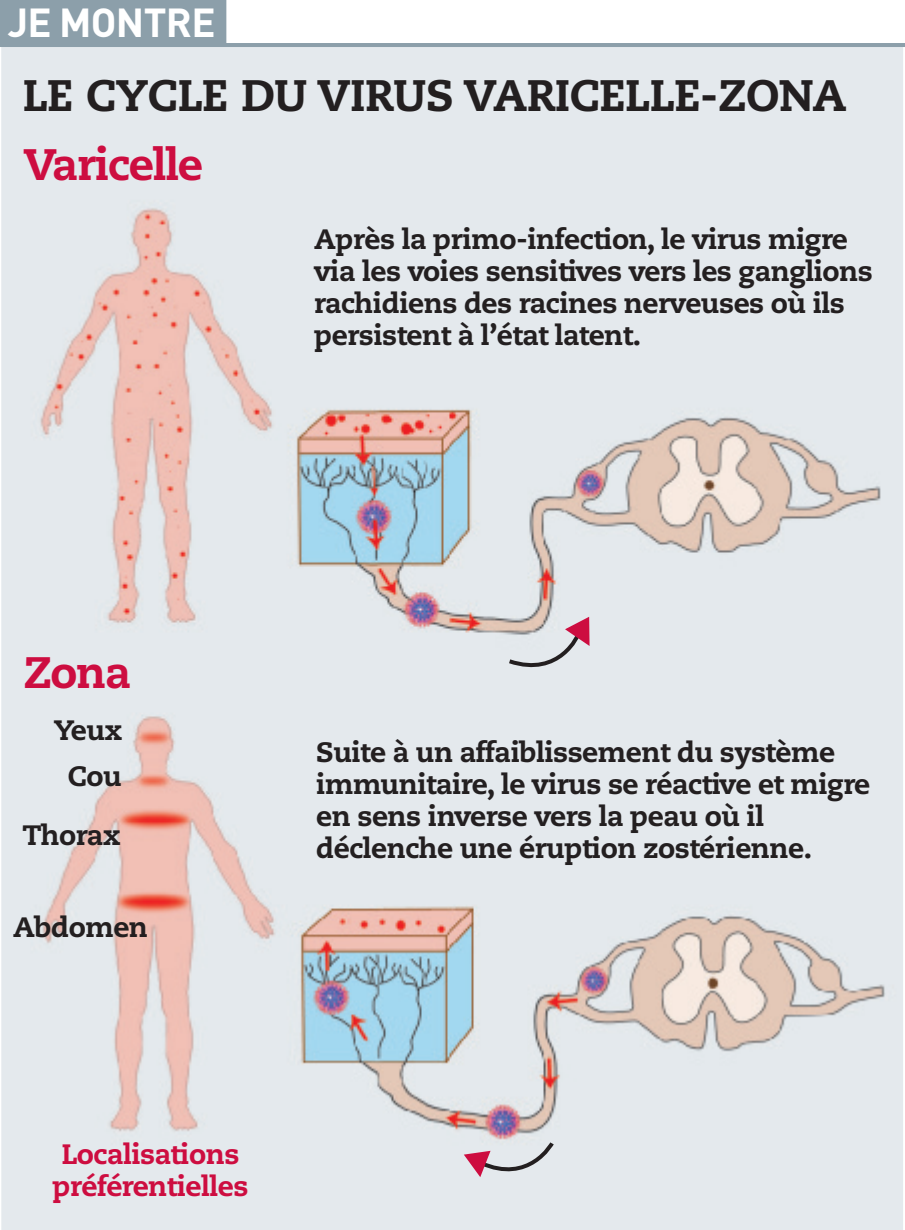
<style>
.page{position:relative;width:905px;height:1230px;background:#fff}
.page>*{position:absolute;margin:0;border:0;box-sizing:border-box;transform-origin:0 0}
.t1{font:800 44px "Caecilia";letter-spacing:-.01em;color:#231f20}
.t2{font:800 44px "Caecilia";letter-spacing:-.03em;color:#cd0d40}
.t3{font:700 40px "DIN";letter-spacing:-.015em;color:#fff}
.t4{font:800 28px/32px "Caecilia";letter-spacing:-.02em;color:#231f20}
.t5{font:800 28px/32px "Caecilia";letter-spacing:-.02em;color:#cd0d40;text-align:center}
.s1{color:#8c9faa}
</style>
<div class="page">
<img style="left:1px;top:47px;width:902px;height:1183px">
<div style="left:0;top:0;width:226px;height:44px;background:#8c9faa"></div>
<hr style="left:0;top:43px;width:905px;height:4px;background:#8c9faa">
<svg style="left:464px;top:1139px;width:92px;height:45px;background:#d3c8cf"></svg>
<svg style="left:505px;top:617px;width:84px;height:61px;background:#d2c6cc"></svg>
<h2 class="t3" style="left:8px;top:8px;width:220px">JE MONTRE<span class="s1">.</span></h2>
<h1 class="t1" style="left:22px;top:77px;width:826px">LE CYCLE DU VIRUS VARICELLE-ZONA</h1>
<h1 class="t2" style="left:23px;top:146px;width:181px">Varicelle</h1>
<p class="t4" style="left:314px;top:226px;width:560px">Après la primo-infection, le virus migre via les voies sensitives vers les ganglions rachidiens des racines nerveuses où ils persistent à l’état latent.</p>
<h1 class="t2" style="left:23px;top:654px;width:109px">Zona</h1>
<p class="t4" style="left:54px;top:709px;width:71px;line-height:46px;text-align:center">Yeux<br>Cou</p>
<p class="t4" style="left:22px;top:821px;width:100px">Thorax</p>
<p class="t4" style="left:13px;top:913px;width:136px">Abdomen</p>
<p class="t4" style="left:316px;top:738px;width:555px">Suite à un affaiblissement du système immunitaire, le virus se réactive et migre en sens inverse vers la peau où il déclenche une éruption zostérienne.</p>
<p class="t5" style="left:52px;top:1140px;width:198px">Localisations préférentielles</p>
</div>
